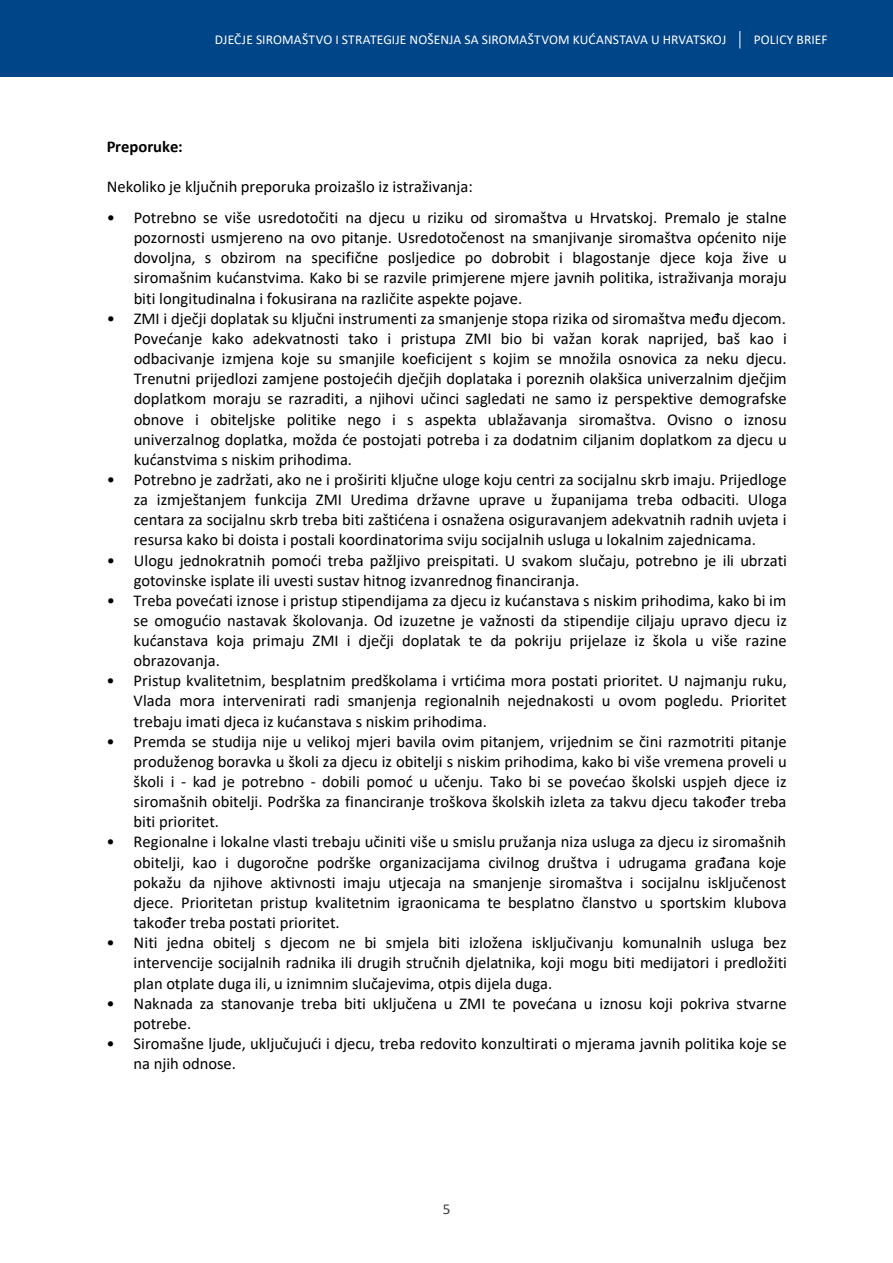
<style>
.page{position:relative;width:893px;height:1263px;background:#fff}
.page>*{position:absolute;margin:0;border:0;box-sizing:border-box;transform-origin:0 0}
.t1{font:16.5px/20.1px "Calibri";color:#000;text-align:justify}
.t2{font:700 16.5px "Calibri";color:#000}
.t3{font:15.15px "Calibri";color:#404040}
.t4{font:13.5px "Calibri";letter-spacing:.01em;color:#fff}
</style>
<div class="page">
<div style="left:0;top:0;width:893px;height:76px;background:#004588"></div>
<svg style="left:739px;top:31px;width:1px;height:17px"></svg>
<p class="t4" style="left:215px;top:30px;width:513px">DJEČJE SIROMAŠTVO I STRATEGIJE NOŠENJA SA SIROMAŠTVOM KUĆANSTAVA U HRVATSKOJ</p>
<p class="t4" style="left:754px;top:30px;width:75px">POLICY BRIEF</p>
<p class="t2" style="left:107px;top:134px;width:78px">Preporuke:</p>
<p class="t1" style="left:107px;top:176px;width:368px">Nekoliko je ključnih preporuka proizašlo iz istraživanja:</p>
<p class="t1" style="left:134px;top:207px;width:655px;text-indent:-27px">• Potrebno se više usredotočiti na djecu u riziku od siromaštva u Hrvatskoj. Premalo je stalne pozornosti usmjereno na ovo pitanje. Usredotočenost na smanjivanje siromaštva općenito nije dovoljna, s obzirom na specifične posljedice po dobrobit i blagostanje djece koja žive u siromašnim kućanstvima. Kako bi se razvile primjerene mjere javnih politika, istraživanja moraju biti longitudinalna i fokusirana na različite aspekte pojave.</p>
<p class="t1" style="left:134px;top:308px;width:655px;text-indent:-27px">• ZMI i dječji doplatak su ključni instrumenti za smanjenje stopa rizika od siromaštva među djecom.<br>Povećanje kako adekvatnosti tako i pristupa ZMI bio bi važan korak naprijed, baš kao i odbacivanje izmjena koje su smanjile koeficijent s kojim se množila osnovica za neku djecu.<br>Trenutni prijedlozi zamjene postojećih dječjih doplataka i poreznih olakšica univerzalnim dječjim doplatkom moraju se razraditi, a njihovi učinci sagledati ne samo iz perspektive demografske obnove i obiteljske politike nego i s aspekta ublažavanja siromaštva. Ovisno o iznosu univerzalnog doplatka, možda će postojati potreba i za dodatnim ciljanim doplatkom za djecu u kućanstvima s niskim prihodima.</p>
<p class="t1" style="left:134px;top:469px;width:655px;text-indent:-27px">• Potrebno je zadržati, ako ne i proširiti ključne uloge koju centri za socijalnu skrb imaju. Prijedloge za izmještanjem funkcija ZMI Uredima državne uprave u županijama treba odbaciti. Uloga centara za socijalnu skrb treba biti zaštićena i osnažena osiguravanjem adekvatnih radnih uvjeta i resursa kako bi doista i postali koordinatorima sviju socijalnih usluga u lokalnim zajednicama.</p>
<p class="t1" style="left:134px;top:550px;width:655px;text-indent:-27px">• Ulogu jednokratnih pomoći treba pažljivo preispitati. U svakom slučaju, potrebno je ili ubrzati gotovinske isplate ili uvesti sustav hitnog izvanrednog financiranja.</p>
<p class="t1" style="left:134px;top:590px;width:655px;text-indent:-27px">• Treba povećati iznose i pristup stipendijama za djecu iz kućanstava s niskim prihodima, kako bi im se omogućio nastavak školovanja. Od izuzetne je važnosti da stipendije ciljaju upravo djecu iz kućanstava koja primaju ZMI i dječji doplatak te da pokriju prijelaze iz škola u više razine obrazovanja.</p>
<p class="t1" style="left:134px;top:670px;width:655px;text-indent:-27px">• Pristup kvalitetnim, besplatnim predškolama i vrtićima mora postati prioritet. U najmanju ruku, Vlada mora intervenirati radi smanjenja regionalnih nejednakosti u ovom pogledu. Prioritet trebaju imati djeca iz kućanstava s niskim prihodima.</p>
<p class="t1" style="left:134px;top:731px;width:655px;text-indent:-27px">• Premda se studija nije u velikoj mjeri bavila ovim pitanjem, vrijednim se čini razmotriti pitanje produženog boravka u školi za djecu iz obitelji s niskim prihodima, kako bi više vremena proveli u školi i - kad je potrebno - dobili pomoć u učenju. Tako bi se povećao školski uspjeh djece iz siromašnih obitelji. Podrška za financiranje troškova školskih izleta za takvu djecu također treba biti prioritet.</p>
<p class="t1" style="left:134px;top:831px;width:655px;text-indent:-27px">• Regionalne i lokalne vlasti trebaju učiniti više u smislu pružanja niza usluga za djecu iz siromašnih obitelji, kao i dugoročne podrške organizacijama civilnog društva i udrugama građana koje pokažu da njihove aktivnosti imaju utjecaja na smanjenje siromaštva i socijalnu isključenost djece. Prioritetan pristup kvalitetnim igraonicama te besplatno članstvo u sportskim klubova također treba postati prioritet.</p>
<p class="t1" style="left:134px;top:932px;width:655px;text-indent:-27px">• Niti jedna obitelj s djecom ne bi smjela biti izložena isključivanju komunalnih usluga bez intervencije socijalnih radnika ili drugih stručnih djelatnika, koji mogu biti medijatori i predložiti plan otplate duga ili, u iznimnim slučajevima, otpis dijela duga.</p>
<p class="t1" style="left:134px;top:993px;width:654px;text-indent:-27px">• Naknada za stanovanje treba biti uključena u ZMI te povećana u iznosu koji pokriva stvarne potrebe.</p>
<p class="t1" style="left:134px;top:1033px;width:654px;text-indent:-27px">• Siromašne ljude, uključujući i djecu, treba redovito konzultirati o mjerama javnih politika koje se na njih odnose.</p>
<p class="t3" style="left:443px;top:1198px;width:9px">5</p>
</div>
